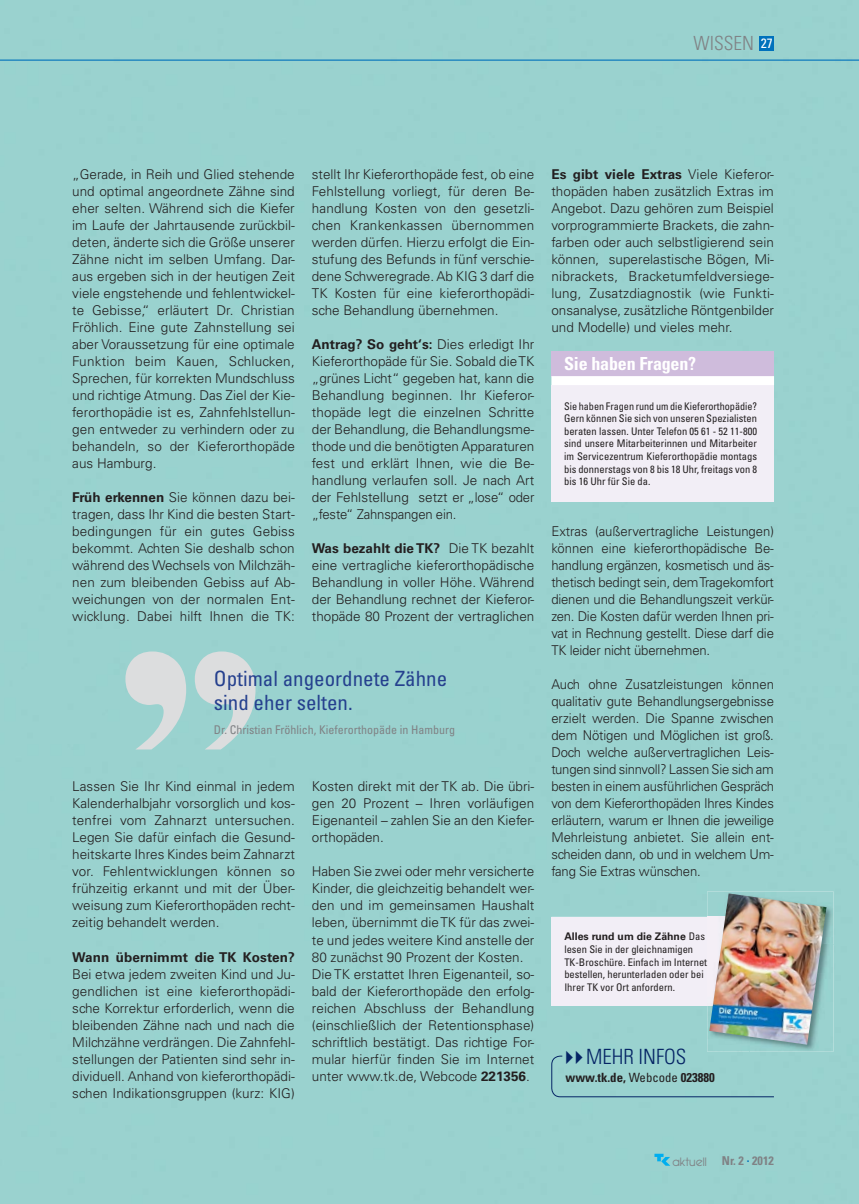
<style>
.page{position:relative;width:859px;height:1204px;background:#fff}
.page>*{position:absolute;margin:0;border:0;box-sizing:border-box;transform-origin:0 0}
.t1{font:condensed 21px/24px "Univers LT Std";color:#25408e}
.t2{font:300 condensed 21px "Univers LT Std";color:#052465}
.t3{font:300 condensed 19.5px "Univers LT Std";color:#808285}
.t4{font:700 condensed 18px "Univers LT Std";letter-spacing:-.01em;color:#fff}
.t5{font:300 13.5px/17px "Univers LT Std";color:#231f20;text-align:justify}
.t6{font:700 13.5px "Univers LT Std";letter-spacing:.01em;color:#231f20}
.t7{font:700 condensed 12.75px "Univers LT Std";color:#231f20}
.t8{font:700 condensed 12.15px "Univers LT Std";color:#808285}
.t9{font:condensed 12px "Univers LT Std";color:#808285}
.t10{font:12px "Avant Garde Buch";color:#808285}
.t11{font:condensed 10.5px/12.6px "Univers LT Std";color:#231f20;text-align:justify}
.s1{font-weight:400;font-size:13.5px;color:#fff}
.s2{font-weight:700}
.s3{font-weight:700;font-stretch:normal}
.s4{font-weight:400}
</style>
<div class="page">
<div style="left:0;top:0;width:859px;height:1203px;background:#9ad2cf"></div>
<hr style="left:0;top:60px;width:859px;height:1px;background:#0071bc">
<div style="left:760px;top:36px;width:14px;height:14px;background:#0071bc"></div>
<div style="left:551px;top:1055px;width:224px;height:42px;background:#9ad2cf"></div>
<div style="left:551px;top:385px;width:223px;height:117px;background:#f2eef6"></div>
<div style="left:551px;top:916px;width:223px;height:89px;background:#f2eef6"></div>
<div style="left:551px;top:351px;width:223px;height:25px;background:#cfbcdc"></div>
<div style="left:551px;top:376px;width:223px;height:9px;background:#fff"></div>
<svg style="left:654px;top:1153px;width:16px;height:12px"></svg>
<svg style="left:125px;top:651px;width:61px;height:98px;background:#c0d8d7"></svg>
<svg style="left:195px;top:651px;width:61px;height:98px;background:#c0d8d7"></svg>
<img style="left:707px;top:891px;width:126px;height:53px">
<img style="left:749px;top:944px;width:84px;height:107px">
<img style="left:707px;top:1005px;width:42px;height:46px">
<img style="left:707px;top:916px;width:2px;height:28px">
<img style="left:709px;top:893px;width:117px;height:151px">
<h2 class="t3" style="left:693px;top:36px;width:81px">WISSEN <span class="s1">27</span></h2>
<p class="t5" style="left:72px;top:166px;width:224px">„Gerade, in Reih und Glied stehende und optimal angeordnete Zähne sind eher selten. Während sich die Kiefer im Laufe der Jahrtausende zurückbil&shy;deten, änderte sich die Größe unserer Zähne nicht im selben Umfang. Dar&shy;aus ergeben sich in der heutigen Zeit viele engstehende und fehlentwickel&shy;te Gebisse,“ erläutert Dr. Christian Fröhlich. Eine gute Zahnstellung sei aber Voraussetzung für eine optimale Funktion beim Kauen, Schlucken, Sprechen, für korrekten Mundschluss und richtige Atmung. Das Ziel der Kie&shy;ferorthopädie ist es, Zahnfehlstellun&shy;gen entweder zu verhindern oder zu behandeln, so der Kieferorthopäde aus Hamburg.</p>
<p class="t5" style="left:72px;top:489px;width:224px"><span class="s2">Früh erkennen</span> Sie können dazu bei&shy;tragen, dass Ihr Kind die besten Start&shy;bedingungen für ein gutes Gebiss bekommt. Achten Sie deshalb schon während des Wechsels von Milchzäh&shy;nen zum bleibenden Gebiss auf Ab&shy;weichungen von der normalen Ent&shy;wicklung. Dabei hilft Ihnen die TK:</p>
<p class="t5" style="left:312px;top:166px;width:224px">stellt Ihr Kieferorthopäde fest, ob eine Fehlstellung vorliegt, für deren Be&shy;handlung Kosten von den gesetzli&shy;chen Krankenkassen übernommen werden dürfen. Hierzu erfolgt die Ein&shy;stufung des Befunds in fünf verschie&shy;dene Schweregrade. Ab KIG 3 darf die TK Kosten für eine kieferorthopädi&shy;sche Behandlung übernehmen.</p>
<p class="t5" style="left:312px;top:336px;width:224px"><span class="s2">Antrag? So geht‘s:</span> Dies erledigt Ihr Kieferorthopäde für Sie. Sobald die TK „grünes Licht“ gegeben hat, kann die Behandlung beginnen. Ihr Kieferor&shy;thopäde legt die einzelnen Schritte der Behandlung, die Behandlungsme&shy;thode und die benötigten Apparaturen fest und erklärt Ihnen, wie die Be&shy;handlung verlaufen soll. Je nach Art der Fehlstellung setzt er „lose“ oder „feste“ Zahnspangen ein.</p>
<p class="t5" style="left:312px;top:540px;width:224px"><span class="s2">Was bezahlt die TK?</span> Die TK bezahlt eine vertragliche kieferorthopädische Behandlung in voller Höhe. Während der Behandlung rechnet der Kieferor&shy;thopäde 80 Prozent der vertraglichen</p>
<h1 class="t1" style="left:214px;top:668px;width:235px">Optimal angeordnete Zähne sind eher selten.</h1>
<p class="t9" style="left:214px;top:724px;width:243px">Dr. Christian Fröhlich, Kieferorthopäde in Hamburg</p>
<p class="t5" style="left:72px;top:779px;width:224px">Lassen Sie Ihr Kind einmal in jedem Kalenderhalbjahr vorsorglich und kos&shy;tenfrei vom Zahnarzt untersuchen.<br>Legen Sie dafür einfach die Gesund&shy;heitskarte Ihres Kindes beim Zahnarzt vor. Fehlentwicklungen können so frühzeitig erkannt und mit der Über&shy;weisung zum Kieferorthopäden recht&shy;zeitig behandelt werden.</p>
<p class="t6" style="left:72px;top:951px;width:224px">Wann übernimmt die TK Kosten?</p>
<p class="t5" style="left:72px;top:966px;width:224px">Bei etwa jedem zweiten Kind und Ju&shy;gendlichen ist eine kieferorthopädi&shy;sche Korrektur erforderlich, wenn die bleibenden Zähne nach und nach die Milchzähne verdrängen. Die Zahnfehl&shy;stellungen der Patienten sind sehr in&shy;dividuell. Anhand von kieferorthopädi&shy;schen Indikationsgruppen (kurz: KIG)</p>
<p class="t5" style="left:312px;top:779px;width:224px">Kosten direkt mit der TK ab. Die übri&shy;gen 20 Prozent – Ihren vorläufigen Eigenanteil – zahlen Sie an den Kiefer&shy;orthopäden.</p>
<p class="t5" style="left:312px;top:864px;width:224px;text-align:left">Haben Sie zwei oder mehr versicherte Kinder, die gleichzeitig behandelt wer&shy;den und im gemeinsamen Haushalt leben, übernimmt die TK für das zwei&shy;te und jedes weitere Kind anstelle der 80 zunächst 90 Prozent der Kosten.<br>Die TK erstattet Ihren Eigenanteil, so&shy;bald der Kieferorthopäde den erfolg&shy;reichen Abschluss der Behandlung (einschließlich der Retentionsphase) schriftlich bestätigt. Das richtige For&shy;mular hierfür finden Sie im Internet unter www.tk.de, Webcode <span class="s2">221356</span>.</p>
<p class="t5" style="left:551px;top:166px;width:224px"><span class="s2">Es gibt viele Extras</span> Viele Kieferor&shy;thopäden haben zusätzlich Extras im Angebot. Dazu gehören zum Beispiel vorprogrammierte Brackets, die zahn&shy;farben oder auch selbstligierend sein können, superelastische Bögen, Mi&shy;nibrackets, Bracketumfeldversiege&shy;lung, Zusatzdiagnostik (wie Funkti&shy;onsanalyse, zusätzliche Röntgenbilder und Modelle) und vieles mehr.</p>
<h3 class="t4" style="left:564px;top:357px;width:134px">Sie haben Fragen?</h3>
<p class="t11" style="left:564px;top:400px;width:194px">Sie haben Fragen rund um die Kieferorthopädie?<br>Gern können Sie sich von unseren Spezialisten beraten lassen. Unter Telefon 05 61 - 52 11-800 sind unsere Mitarbeiterinnen und Mitarbeiter im Servicezentrum Kieferorthopädie montags bis donnerstags von 8 bis 18 Uhr, freitags von 8 bis 16 Uhr für Sie da.</p>
<p class="t5" style="left:551px;top:523px;width:224px">Extras (außervertragliche Leistungen) können eine kieferorthopädische Be&shy;handlung ergänzen, kosmetisch und äs&shy;thetisch bedingt sein, dem Tragekomfort dienen und die Behandlungszeit verkür&shy;zen. Die Kosten dafür werden Ihnen pri&shy;vat in Rechnung gestellt. Diese darf die TK leider nicht übernehmen.</p>
<p class="t5" style="left:551px;top:677px;width:224px">Auch ohne Zusatzleistungen können qualitativ gute Behandlungsergebnisse erzielt werden. Die Spanne zwischen dem Nötigen und Möglichen ist groß.<br>Doch welche außervertraglichen Leis&shy;tungen sind sinnvoll? Lassen Sie sich am besten in einem ausführlichen Gespräch von dem Kieferorthopäden Ihres Kindes erläutern, warum er Ihnen die jeweilige Mehrleistung anbietet. Sie allein ent&shy;scheiden dann, ob und in welchem Um&shy;fang Sie Extras wünschen.</p>
<p class="t11" style="left:564px;top:931px;width:144px;text-align:left"><span class="s3">Alles rund um die Zähne</span> Das lesen Sie in der gleichnamigen<br>TK-Broschüre. Einfach im Internet bestellen, herunterladen oder bei<br>Ihrer TK vor Ort anfordern.</p>
<h1 class="t2" style="left:558px;top:1047px;width:129px">✔✔MEHR INFOS</h1>
<p class="t7" style="left:565px;top:1072px;width:151px">www.tk.de, <span class="s4">Webcode</span> 023880</p>
<p class="t10" style="left:672px;top:1156px;width:36px">aktuell</p>
<p class="t8" style="left:722px;top:1155px;width:54px">Nr. 2 <sup>.</sup> 2012</p>
</div>
